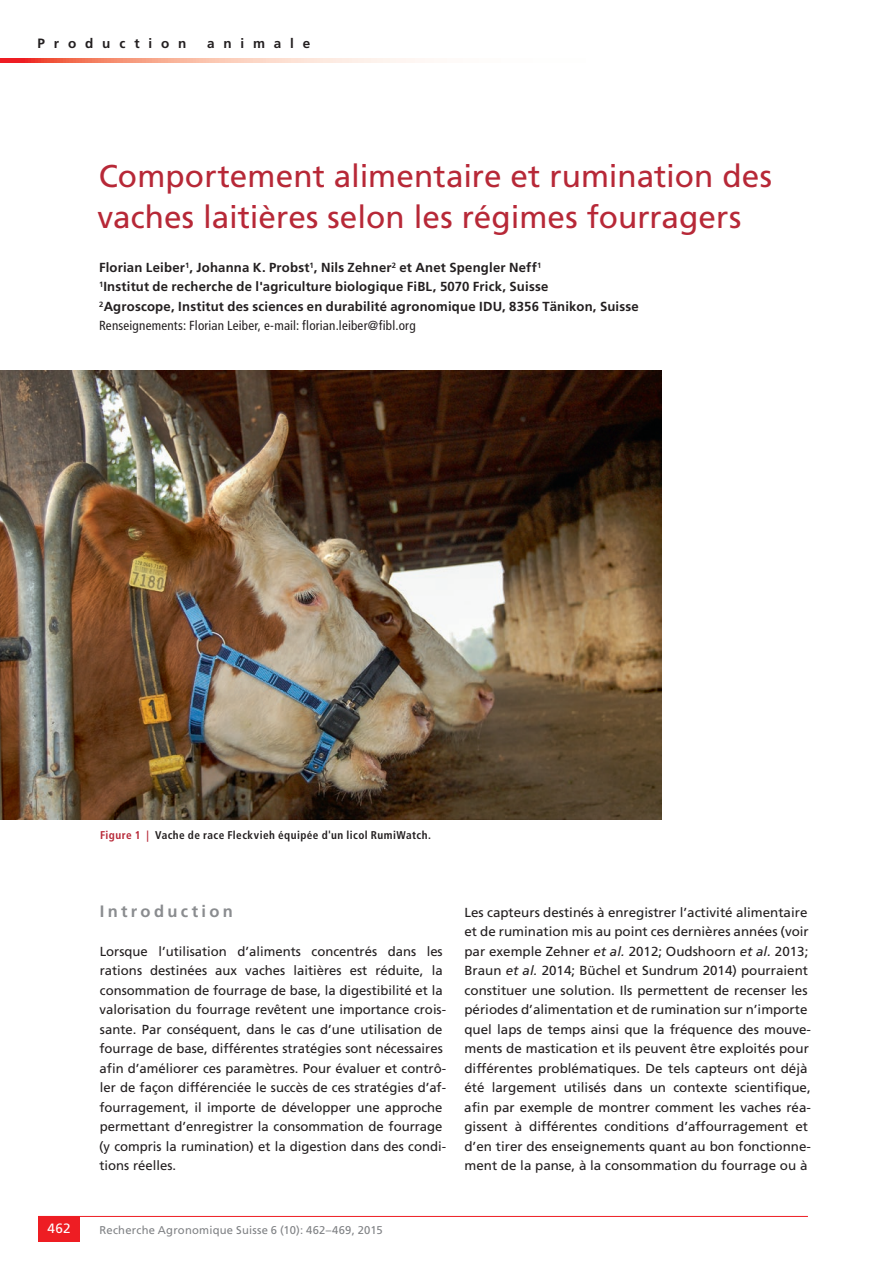
<style>
.page{position:relative;width:893px;height:1263px;background:#fff}
.page>*{position:absolute;margin:0;border:0;box-sizing:border-box;transform-origin:0 0}
.t1{font:31.5px/40.5px "Frutiger LT Std";color:#b72837}
.t2{font:700 16.5px "Frutiger LT Std";letter-spacing:.2em;color:#8a8c8f}
.t3{font:700 13.5px "Frutiger LT Std";letter-spacing:.655em;color:#231f20}
.t4{font:13.5px "Frutiger LT Std";color:#fff}
.t5{font:13.2px/19.5px "Frutiger LT Std";color:#231f20}
.t6{font:700 13.2px/19.5px "Frutiger LT Std";letter-spacing:.015em;color:#231f20}
.t7{font:700 condensed 11.25px "Frutiger LT Std";letter-spacing:.04em;color:#231f20}
.t8{font:11.25px "Frutiger LT Std";letter-spacing:.02em;color:#808285}
.s1{font-weight:400;font-stretch:condensed}
.s2{color:#b72837}
.s3{font-style:italic}
</style>
<div class="page">
<hr style="left:38px;top:1216px;width:770px;height:1px;background:#ee1d23">
<div style="left:38px;top:1216px;width:42px;height:26px;background:#ee1d23"></div>
<svg style="left:0;top:58px;width:425px;height:5px;background:#f8b0a0"></svg>
<img style="left:0;top:371px;width:662px;height:448px">
<p class="t3" style="left:38px;top:36px;width:150px">Production</p>
<p class="t3" style="left:207px;top:36px;width:105px">animale</p>
<h1 class="t1" style="left:98px;top:156px;width:676px">Comportement alimentaire et rumination des vaches laitières selon les régimes fourragers</h1>
<p class="t6" style="left:99px;top:258px;width:541px">Florian Leiber<sup>1</sup>, Johanna K. Probst<sup>1</sup>, Nils Zehner<sup>2</sup> et Anet Spengler Neff<sup>1<br>1</sup>Institut de recherche de l'agriculture biologique FiBL, 5070 Frick, Suisse<br><sup>2</sup>Agroscope, Institut des sciences en durabilité agronomique IDU, 8356 Tänikon, Suisse <span class="s1">Renseignements: Florian Leiber, e-mail: florian.leiber@fibl.org</span></p>
<p class="t7" style="left:100px;top:828px;width:332px"><span class="s2">Figure 1 |</span> Vache de race Fleckvieh équipée d'un licol RumiWatch.</p>
<p class="t2" style="left:100px;top:901px;width:135px">Introduction</p>
<p class="t5" style="left:99px;top:941px;width:348px">Lorsque l’utilisation d’aliments concentrés dans les rations destinées aux vaches laitières est réduite, la consommation de fourrage de base, la digestibilité et la valorisation du fourrage revêtent une importance crois&shy;sante. Par conséquent, dans le cas d’une utilisation de fourrage de base, différentes stratégies sont nécessaires afin d’améliorer ces paramètres. Pour évaluer et contrô&shy;ler de façon différenciée le succès de ces stratégies d’af&shy;fourragement, il importe de développer une approche permettant d’enregistrer la consommation de fourrage (y compris la rumination) et la digestion dans des condi&shy;tions réelles.</p>
<p class="t5" style="left:464px;top:902px;width:348px">Les capteurs destinés à enregistrer l’activité alimentaire et de rumination mis au point ces dernières années (voir par exemple Zehner <span class="s3">et al.</span> 2012; Oudshoorn <span class="s3">et al.</span> 2013; Braun <span class="s3">et al.</span> 2014; Büchel et Sundrum 2014) pourraient constituer une solution. Ils permettent de recenser les périodes d’alimentation et de rumination sur n’importe quel laps de temps ainsi que la fréquence des mouve&shy;ments de mastication et ils peuvent être exploités pour différentes problématiques. De tels capteurs ont déjà été largement utilisés dans un contexte scientifique, afin par exemple de montrer comment les vaches réa&shy;gissent à différentes conditions d’affourragement et d’en tirer des enseignements quant au bon fonctionne&shy;ment de la panse, à la consommation du fourrage ou à</p>
<p class="t4" style="left:47px;top:1221px;width:25px">462</p>
<p class="t8" style="left:99px;top:1223px;width:285px">Recherche Agronomique Suisse 6 (10): 462–469, 2015</p>
</div>
